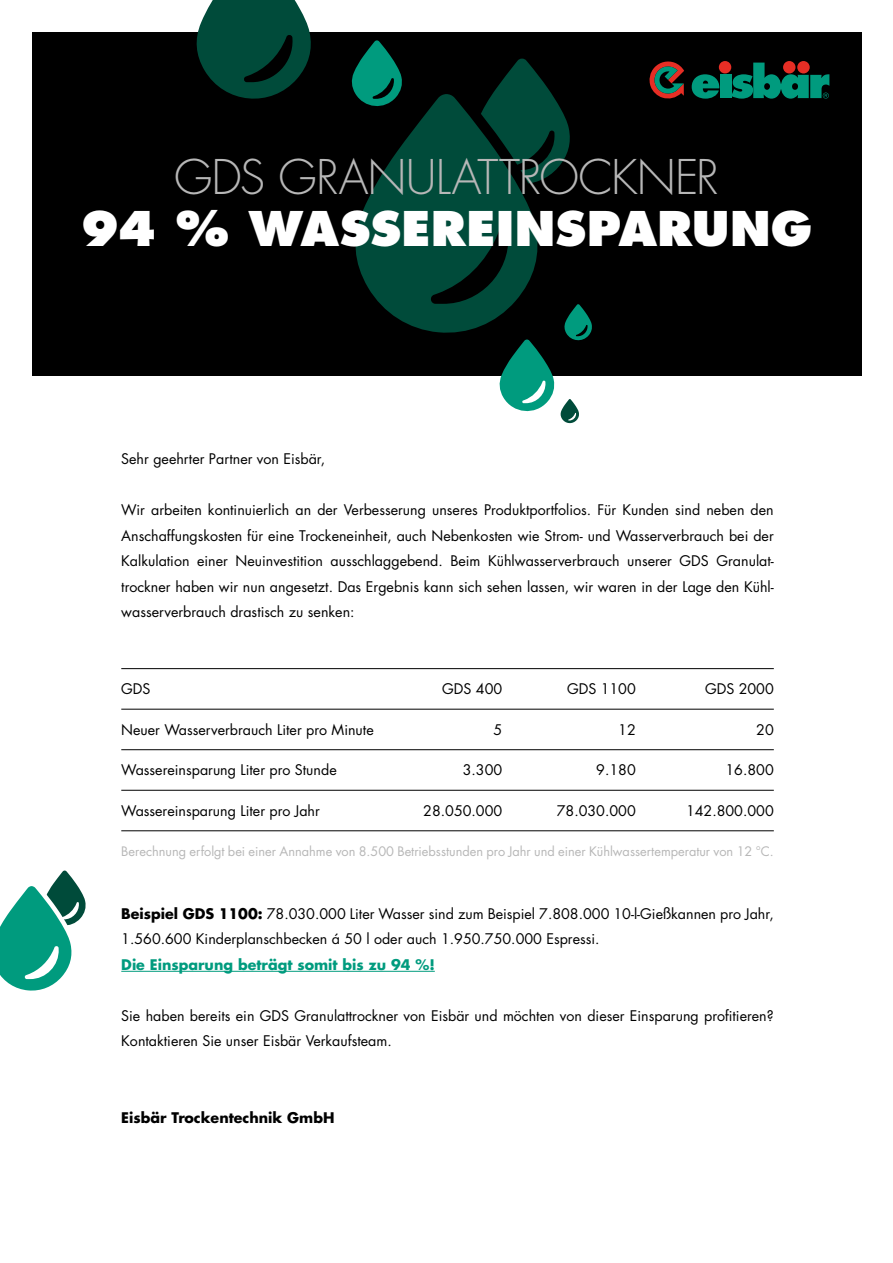
<style>
.page{position:relative;width:893px;height:1263px;background:#fff}
.page>*{position:absolute;margin:0;border:0;box-sizing:border-box;transform-origin:0 0}
.t1{font:300 46.5px "Futura Std";letter-spacing:-.02em;color:#b7b7b7}
.t2{font:800 46.5px "Futura Std";letter-spacing:.005em;color:#fff}
.t3{font:14.25px/25.5px "Futura Std";color:#000}
.t4{font:700 14.25px "Futura Std";color:#009b7e}
.t5{font:700 14.25px "Futura Std";color:#000}
.t6{font:12.75px "Futura Std";color:#b7b7b7}
.s1{font-weight:700}
</style>
<div class="page">
<div style="left:32px;top:32px;width:829px;height:343px;background:#000"></div>
<svg style="left:505px;top:58px;width:65px;height:108px"></svg>
<svg style="left:352px;top:40px;width:50px;height:37px"></svg>
<svg style="left:196px;top:0;width:115px;height:99px"></svg>
<svg style="left:351px;top:77px;width:208px;height:254px"></svg>
<svg style="left:429px;top:227px;width:163px;height:197px"></svg>
<svg style="left:0;top:870px;width:86px;height:121px"></svg>
<div style="left:719px;top:61px;width:12px;height:12px;background:#e62e25;border-radius:50%"></div>
<div style="left:783px;top:61px;width:12px;height:12px;background:#e62e25;border-radius:50%"></div>
<svg style="left:797px;top:61px;width:13px;height:12px"></svg>
<svg style="left:692px;top:74px;width:28px;height:25px"></svg>
<div style="left:720px;top:75px;width:11px;height:23px;background:#009b7e"></div>
<svg style="left:731px;top:63px;width:98px;height:36px"></svg>
<svg style="left:649px;top:61px;width:35px;height:38px"></svg>
<hr style="left:121px;top:971px;width:314px;height:1px;background:#009b7e">
<hr style="left:121px;top:709px;width:653px;height:1px;background:#000">
<hr style="left:121px;top:790px;width:653px;height:1px;background:#000">
<hr style="left:121px;top:830px;width:653px;height:1px;background:#000">
<hr style="left:121px;top:749px;width:653px;height:1px;background:#000">
<hr style="left:121px;top:668px;width:653px;height:1px;background:#000">
<h1 class="t1" style="left:174px;top:148px;width:546px">GDS GRANULATTROCKNER</h1>
<h1 class="t2" style="left:81px;top:199px;width:733px">94 % WASSEREINSPARUNG</h1>
<p class="t3" style="left:121px;top:446px;width:205px">Sehr geehrter Partner von Eisbär,</p>
<p class="t3" style="left:121px;top:497px;width:654px;text-align:justify">Wir arbeiten kontinuierlich an der Verbesserung unseres Produktportfolios. Für Kunden sind neben den Anschaffungskosten für eine Trockeneinheit, auch Nebenkosten wie Strom- und Wasserverbrauch bei der Kalkulation einer Neuinvestition ausschlaggebend. Beim Kühlwasserverbrauch unserer GDS Granulat&shy;trockner haben wir nun angesetzt. Das Ergebnis kann sich sehen lassen, wir waren in der Lage den Kühl&shy;wasserverbrauch drastisch zu senken:</p>
<p class="t3" style="left:121px;top:676px;width:31px">GDS</p>
<p class="t3" style="left:442px;top:676px;width:62px">GDS 400</p>
<p class="t3" style="left:567px;top:676px;width:70px">GDS 1100</p>
<p class="t3" style="left:705px;top:676px;width:70px">GDS 2000</p>
<p class="t3" style="left:121px;top:717px;width:254px">Neuer Wasserverbrauch Liter pro Minute</p>
<p class="t3" style="left:493px;top:717px;width:10px">5</p>
<p class="t3" style="left:618px;top:717px;width:19px">12</p>
<p class="t3" style="left:756px;top:717px;width:19px">20</p>
<p class="t3" style="left:121px;top:757px;width:217px">Wassereinsparung Liter pro Stunde</p>
<p class="t3" style="left:463px;top:757px;width:41px">3.300</p>
<p class="t3" style="left:596px;top:757px;width:41px">9.180</p>
<p class="t3" style="left:725px;top:757px;width:50px">16.800</p>
<p class="t3" style="left:121px;top:798px;width:200px">Wassereinsparung Liter pro Jahr</p>
<p class="t3" style="left:423px;top:798px;width:81px">28.050.000</p>
<p class="t3" style="left:557px;top:798px;width:81px">78.030.000</p>
<p class="t3" style="left:686px;top:798px;width:89px">142.800.000</p>
<p class="t6" style="left:121px;top:843px;width:654px">Berechnung erfolgt bei einer Annahme von 8.500 Betriebsstunden pro Jahr und einer Kühlwassertemperatur von 12 °C.</p>
<p class="t3" style="left:121px;top:901px;width:654px"><span class="s1">Beispiel GDS 1100:</span> 78.030.000 Liter Wasser sind zum Beispiel 7.808.000 10-l-Gießkannen pro Jahr,<br>1.560.600 Kinderplanschbecken á 50 l oder auch 1.950.750.000 Espressi.</p>
<p class="t4" style="left:121px;top:955px;width:315px">Die Einsparung beträgt somit bis zu 94 %!</p>
<p class="t3" style="left:121px;top:1003px;width:654px">Sie haben bereits ein GDS Granulattrockner von Eisbär und möchten von dieser Einsparung profitieren?<br>Kontaktieren Sie unser Eisbär Verkaufsteam.</p>
<p class="t5" style="left:121px;top:1108px;width:215px">Eisbär Trockentechnik GmbH</p>
</div>
